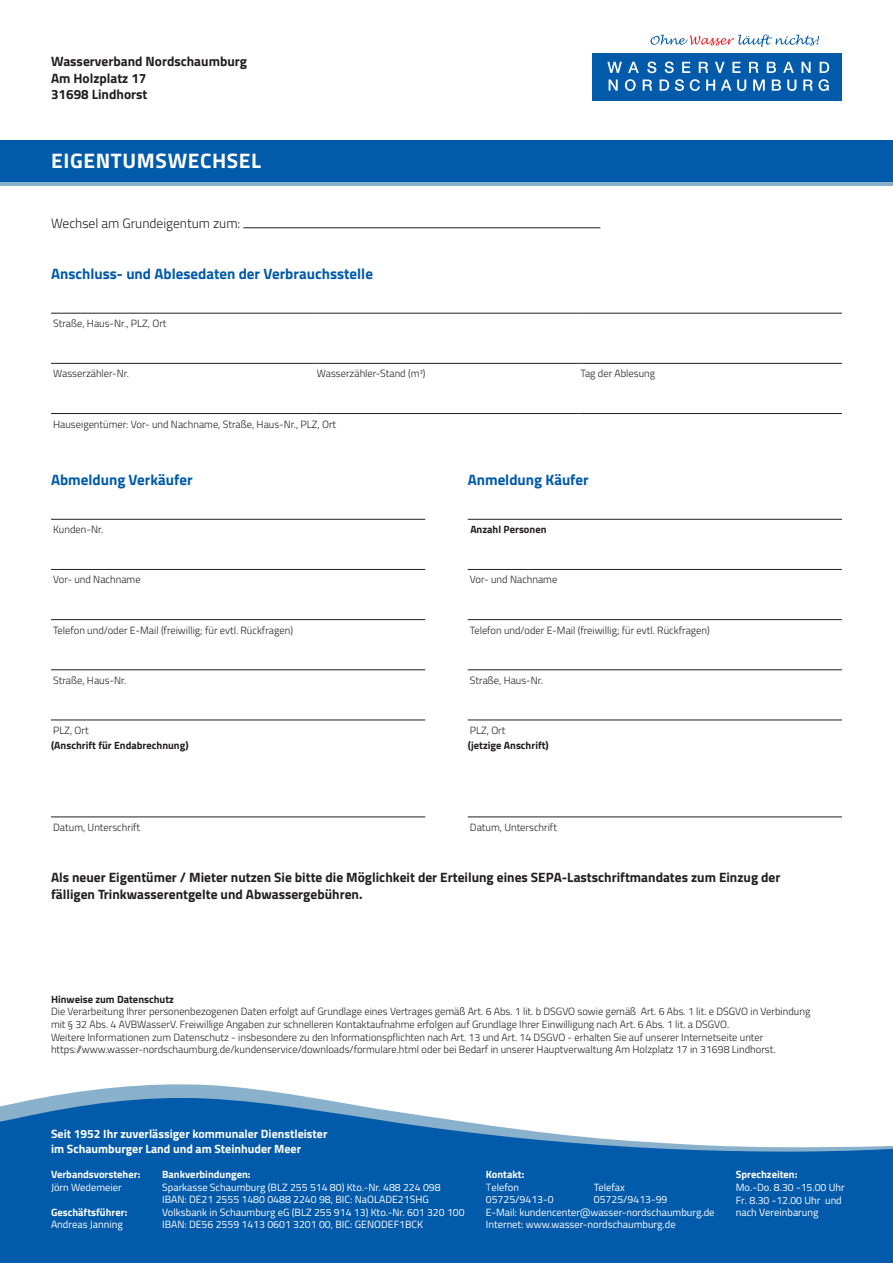
<style>
.page{position:relative;width:893px;height:1263px;background:#fff}
.page>*{position:absolute;margin:0;border:0;box-sizing:border-box;transform-origin:0 0}
.t1{font:700 21px "Titillium Web";letter-spacing:.03em;color:#fff}
.t2{font:700 15px "Titillium Web";color:#015aaa}
.t3{font:700 13.5px/16.2px "Titillium Web";color:#231f20}
.t4{font:300 13.5px "Titillium Web";color:#231f20}
.t5{font:700 12px/14.4px "Titillium Web";color:#fff}
.t6{font:300 10.5px/12.6px "Titillium Web";color:#231f20}
.t7{font:10.5px/12.6px "Titillium Web";color:#fff}
.t8{font:700 10.5px "Titillium Web";color:#231f20}
.t9{font:700 10.5px/12.6px "Titillium Web";color:#fff}
.s1{font-weight:300}
.s2{font-weight:400}
</style>
<div class="page">
<div style="left:0;top:140px;width:893px;height:42px;background:#015aaa"></div>
<hr style="left:0;top:182px;width:893px;height:4px;background:#8ab1cc">
<div style="left:593px;top:53px;width:249px;height:47px;background:#015aaa"></div>
<svg style="left:607px;top:62px;width:15px;height:11px"></svg>
<svg style="left:628px;top:61px;width:62px;height:12px"></svg>
<svg style="left:699px;top:62px;width:26px;height:11px"></svg>
<svg style="left:732px;top:62px;width:9px;height:11px"></svg>
<svg style="left:749px;top:62px;width:80px;height:11px"></svg>
<svg style="left:609px;top:79px;width:220px;height:12px"></svg>
<svg style="left:650px;top:34px;width:169px;height:13px"></svg>
<svg style="left:58px;top:1084px;width:237px;height:11px;fill:#8ab1cc"></svg>
<svg style="left:0;top:1095px;width:893px;height:168px;background:#2c76b8"></svg>
<hr style="left:51px;top:519px;width:374px;height:1px;background:#231f20">
<hr style="left:51px;top:569px;width:374px;height:1px;background:#231f20">
<hr style="left:51px;top:619px;width:374px;height:1px;background:#231f20">
<hr style="left:51px;top:669px;width:374px;height:1px;background:#231f20">
<hr style="left:51px;top:720px;width:374px;height:1px;background:#231f20">
<hr style="left:468px;top:519px;width:374px;height:1px;background:#231f20">
<hr style="left:468px;top:569px;width:374px;height:1px;background:#231f20">
<hr style="left:468px;top:619px;width:374px;height:1px;background:#231f20">
<hr style="left:468px;top:669px;width:374px;height:1px;background:#231f20">
<hr style="left:468px;top:720px;width:374px;height:1px;background:#231f20">
<hr style="left:51px;top:816px;width:374px;height:1px;background:#231f20">
<hr style="left:468px;top:816px;width:374px;height:1px;background:#231f20">
<hr style="left:51px;top:313px;width:264px;height:1px;background:#231f20">
<hr style="left:315px;top:313px;width:263px;height:1px;background:#231f20">
<hr style="left:578px;top:313px;width:264px;height:1px;background:#231f20">
<hr style="left:51px;top:363px;width:264px;height:1px;background:#231f20">
<hr style="left:315px;top:363px;width:263px;height:1px;background:#231f20">
<hr style="left:578px;top:363px;width:264px;height:1px;background:#231f20">
<hr style="left:51px;top:413px;width:264px;height:1px;background:#231f20">
<hr style="left:315px;top:413px;width:263px;height:1px;background:#231f20">
<hr style="left:578px;top:413px;width:264px;height:1px;background:#231f20">
<hr style="left:243px;top:227px;width:357px;height:1px;background:#231f20">
<p class="t3" style="left:51px;top:53px;width:198px">Wasserverband Nordschaumburg<br>Am Holzplatz 17<br>31698 Lindhorst</p>
<h1 class="t1" style="left:51px;top:145px;width:211px">EIGENTUMSWECHSEL</h1>
<p class="t4" style="left:51px;top:214px;width:191px">Wechsel am Grundeigentum zum:</p>
<h2 class="t2" style="left:51px;top:262px;width:323px">Anschluss- und Ablesedaten der Verbrauchsstelle</h2>
<p class="t6" style="left:53px;top:317px;width:115px">Straße, Haus-Nr., PLZ, Ort</p>
<p class="t6" style="left:53px;top:367px;width:77px">Wasserzähler-Nr.</p>
<p class="t6" style="left:317px;top:367px;width:110px">Wasserzähler-Stand (m<sup>3</sup>)</p>
<p class="t6" style="left:580px;top:367px;width:76px">Tag der Ablesung</p>
<p class="t6" style="left:53px;top:417px;width:285px">Hauseigentümer: Vor- und Nachname, Straße, Haus-Nr., PLZ, Ort</p>
<h2 class="t2" style="left:51px;top:469px;width:143px">Abmeldung Verkäufer</h2>
<h2 class="t2" style="left:468px;top:469px;width:123px">Anmeldung Käufer</h2>
<p class="t6" style="left:53px;top:523px;width:52px">Kunden-Nr.</p>
<p class="t8" style="left:470px;top:522px;width:78px">Anzahl Personen</p>
<p class="t6" style="left:53px;top:573px;width:89px">Vor- und Nachname</p>
<p class="t6" style="left:470px;top:573px;width:89px">Vor- und Nachname</p>
<p class="t6" style="left:53px;top:623px;width:241px">Telefon und/oder E-Mail (freiwillig; für evtl. Rückfragen)</p>
<p class="t6" style="left:470px;top:623px;width:241px">Telefon und/oder E-Mail (freiwillig; für evtl. Rückfragen)</p>
<p class="t6" style="left:53px;top:673px;width:75px">Straße, Haus-Nr.</p>
<p class="t6" style="left:470px;top:673px;width:75px">Straße, Haus-Nr.</p>
<p class="t6" style="left:53px;top:723px;width:37px">PLZ, Ort</p>
<p class="t8" style="left:51px;top:737px;width:139px">(Anschrift für Endabrechnung)</p>
<p class="t6" style="left:470px;top:723px;width:37px">PLZ, Ort</p>
<p class="t8" style="left:468px;top:737px;width:83px">(jetzige Anschrift)</p>
<p class="t6" style="left:53px;top:820px;width:89px">Datum, Unterschrift</p>
<p class="t6" style="left:470px;top:820px;width:89px">Datum, Unterschrift</p>
<p class="t3" style="left:51px;top:869px;width:731px">Als neuer Eigentümer / Mieter nutzen Sie bitte die Möglichkeit der Erteilung eines SEPA-Lastschriftmandates zum Einzug der fälligen Trinkwasserentgelte und Abwassergebühren.</p>
<p class="t8" style="left:51px;top:991px;width:124px">Hinweise zum Datenschutz</p>
<p class="t6" style="left:51px;top:1005px;width:761px">Die Verarbeitung Ihrer personenbezogenen Daten erfolgt auf Grundlage eines Vertrages gemäß Art. 6 Abs. 1 lit. b DSGVO sowie gemäß Art. 6 Abs. 1 lit. e DSGVO in Verbindung mit § 32 Abs. 4 AVBWasserV. Freiwillige Angaben zur schnelleren Kontaktaufnahme erfolgen auf Grundlage Ihrer Einwilligung nach Art. 6 Abs. 1 lit. a DSGVO.<br>Weitere Informationen zum Datenschutz - insbesondere zu den Informationspflichten nach Art. 13 und Art. 14 DSGVO - erhalten Sie auf unserer Internetseite unter https://www.wasser-nordschaumburg.de/kundenservice/downloads/formulare.html oder bei Bedarf in unserer Hauptverwaltung Am Holzplatz 17 in 31698 Lindhorst.</p>
<p class="t5" style="left:51px;top:1126px;width:278px">Seit 1952 Ihr zuverlässiger kommunaler Dienstleister im Schaumburger Land und am Steinhuder Meer</p>
<p class="t9" style="left:51px;top:1167px;width:91px">Verbandsvorsteher:</p>
<p class="t7" style="left:51px;top:1180px;width:72px">Jörn Wedemeier</p>
<p class="t9" style="left:51px;top:1205px;width:78px">Geschäftsführer:</p>
<p class="t7" style="left:51px;top:1218px;width:73px">Andreas Janning</p>
<p class="t9" style="left:162px;top:1167px;width:90px">Bankverbindungen:</p>
<p class="t7" style="left:162px;top:1180px;width:304px">Sparkasse Schaumburg (BLZ 255 514 80) Kto.-Nr. 488 224 098<br>IBAN: DE21 2555 1480 0488 2240 98, BIC: NaOLADE21SHG Volksbank in Schaumburg eG (BLZ 255 914 13) Kto.-Nr. 601 320 100<br>IBAN: DE56 2559 1413 0601 3201 00, BIC: GENODEF1BCK</p>
<p class="t9" style="left:486px;top:1167px;width:40px">Kontakt:<br><span class="s1">T</span><span class="s2">elefon</span></p>
<p class="t7" style="left:594px;top:1180px;width:33px">Telefax</p>
<p class="t7" style="left:486px;top:1192px;width:69px">05725/9413-0</p>
<p class="t7" style="left:486px;top:1192px;width:230px;text-indent:108px">05725/9413-99<br>E-Mail: kundencenter@wasser-nordschaumburg.de<br>Internet: www.wasser-nordschaumburg.de</p>
<p class="t9" style="left:736px;top:1168px;width:63px">Sprechzeiten:</p>
<p class="t7" style="left:736px;top:1180px;width:111px">Mo.-Do. 8.30 -15.00 Uhr<br>Fr. 8.30 -12.00 Uhr und nach Vereinbarung</p>
</div>
